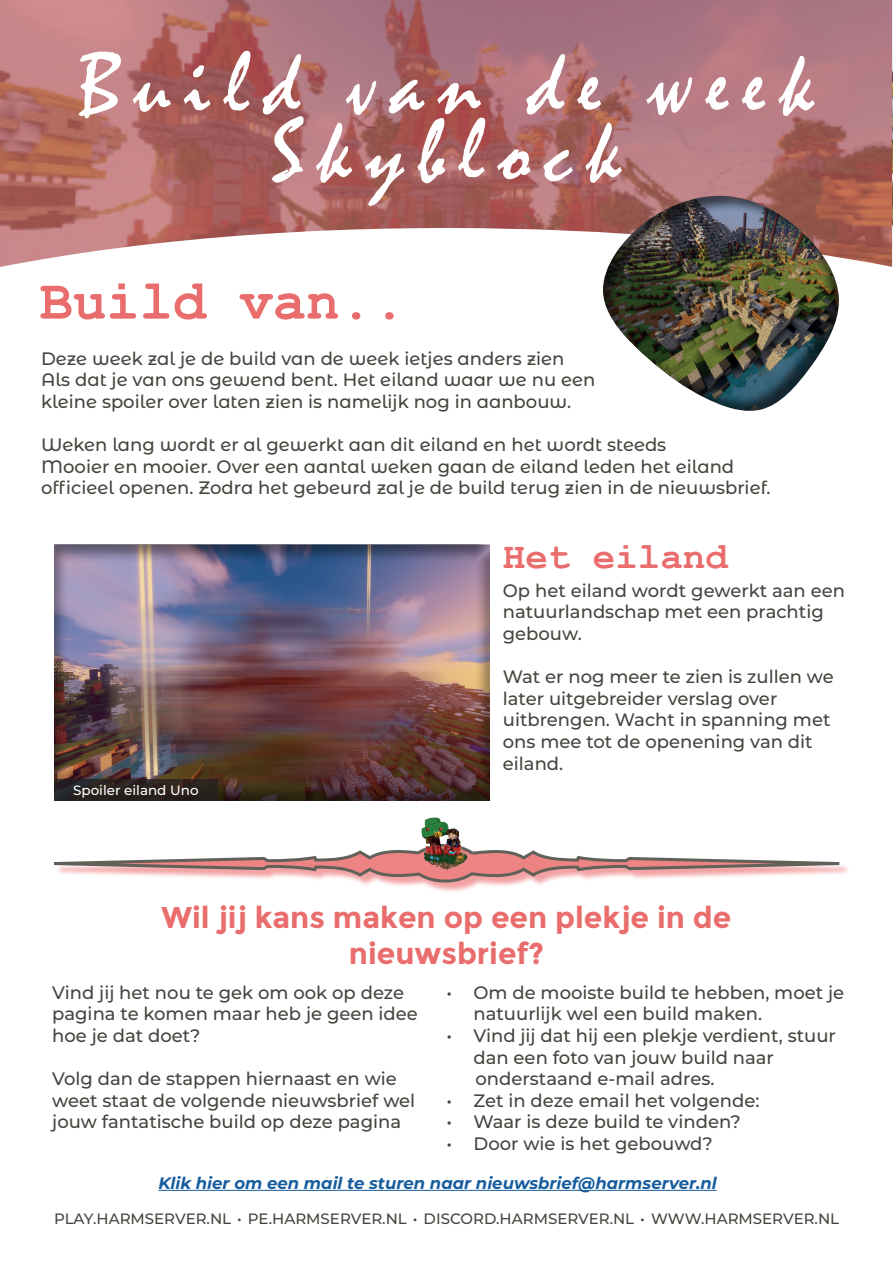
<style>
.page{position:relative;width:893px;height:1263px;background:#fff}
.page>*{position:absolute;margin:0;border:0;box-sizing:border-box;transform-origin:0 0}
.t1{font:90px/66.8px "Mistral";letter-spacing:.16em;color:#fff;text-align:center}
.t2{font:700 55.5px "Courier New";color:#ea6d6d}
.t3{font:700 37.5px "Courier New";color:#ea6d6d}
.t4{font:700 30px/36px "Montserrat";color:#ea6d6d;text-align:center}
.t5{font:500 18px/21.6px "Montserrat";color:#46443e}
.t6{font:500 18px/21.6px "Montserrat Alternates";color:#46443d}
.t7{font:italic 700 16.5px "Montserrat";color:#175d9e}
.t8{font:500 15px "Montserrat";color:#46443e}
.t9{font:500 13.5px "Montserrat";color:#fff}
</style>
<div class="page">
<svg style="left:0;top:0;width:892px;height:228px;background:#ae6d6f"></svg>
<svg style="left:0;top:228px;width:590px;height:39px"></svg>
<div style="left:55px;top:845px;width:795px;height:48px;background:#eb6d6e;opacity:.75"></div>
<svg style="left:54px;top:845px;width:788px;height:39px"></svg>
<hr style="left:158px;top:1190px;width:559px;height:1px;background:#175d9e">
<img style="left:420px;top:818px;width:50px;height:52px">
<hr style="left:892px;top:0;width:1px;height:426px;background:#ba5b5c">
<svg style="left:590px;top:228px;width:303px;height:198px"></svg>
<div style="left:600px;top:193px;width:240px;height:219px;background:#231f20;opacity:.7"></div>
<div style="left:53px;top:543px;width:437px;height:258px;background:#231f20;opacity:.5"></div>
<div style="left:54px;top:779px;width:164px;height:21px;background:#231f20"></div>
<h1 class="t1" style="left:79px;top:53px;width:737px">Build van de week<br>Skyblock</h1>
<h2 class="t2" style="left:40px;top:267px;width:368px">Build van..</h2>
<p class="t6" style="left:41px;top:347px;width:556px">Deze week zal je de build van de week ietjes anders zien<br>Als dat je van ons gewend bent. Het eiland waar we nu een kleine spoiler over laten zien is namelijk nog in aanbouw.</p>
<p class="t6" style="left:41px;top:433px;width:731px">Weken lang wordt er al gewerkt aan dit eiland en het wordt steeds<br>Mooier en mooier. Over een aantal weken gaan de eiland leden het eiland officieel openen. Zodra het gebeurd zal je de build terug zien in de nieuwsbrief.</p>
<p class="t9" style="left:73px;top:780px;width:127px">Spoiler eiland Uno</p>
<h3 class="t3" style="left:503px;top:533px;width:226px">Het eiland</h3>
<p class="t5" style="left:503px;top:579px;width:344px">Op het eiland wordt gewerkt aan een natuurlandschap met een prachtig gebouw.</p>
<p class="t5" style="left:503px;top:665px;width:332px">Wat er nog meer te zien is zullen we later uitgebreider verslag over uitbrengen. Wacht in spanning met ons mee tot de openening van dit eiland.</p>
<h3 class="t4" style="left:162px;top:900px;width:571px">Wil jij kans maken op een plekje in de nieuwsbrief?</h3>
<p class="t5" style="left:52px;top:981px;width:367px">Vind jij het nou te gek om ook op deze pagina te komen maar heb je geen idee hoe je dat doet?</p>
<p class="t5" style="left:52px;top:1067px;width:365px">Volg dan de stappen hiernaast en wie weet staat de volgende nieuwsbrief wel jouw fantatische build op deze pagina</p>
<p class="t5" style="left:473px;top:981px;width:372px;text-indent:-27px">• Om de mooiste build te hebben, moet je natuurlijk wel een build maken.</p>
<p class="t5" style="left:473px;top:1024px;width:364px;text-indent:-27px">• Vind jij dat hij een plekje verdient, stuur dan een foto van jouw build naar onderstaand e-mail adres.</p>
<p class="t5" style="left:446px;top:1089px;width:315px">• Zet in deze email het volgende:</p>
<p class="t5" style="left:446px;top:1110px;width:296px">• Waar is deze build te vinden?</p>
<p class="t5" style="left:446px;top:1132px;width:268px">• Door wie is het gebouwd?</p>
<p class="t7" style="left:158px;top:1171px;width:560px">Klik hier om een mail te sturen naar nieuwsbrief@harmserver.nl</p>
<p class="t8" style="left:54px;top:1208px;width:787px">PLAY.HARMSERVER.NL • PE.HARMSERVER.NL • DISCORD.HARMSERVER.NL • WWW.HARMSERVER.NL</p>
</div>
